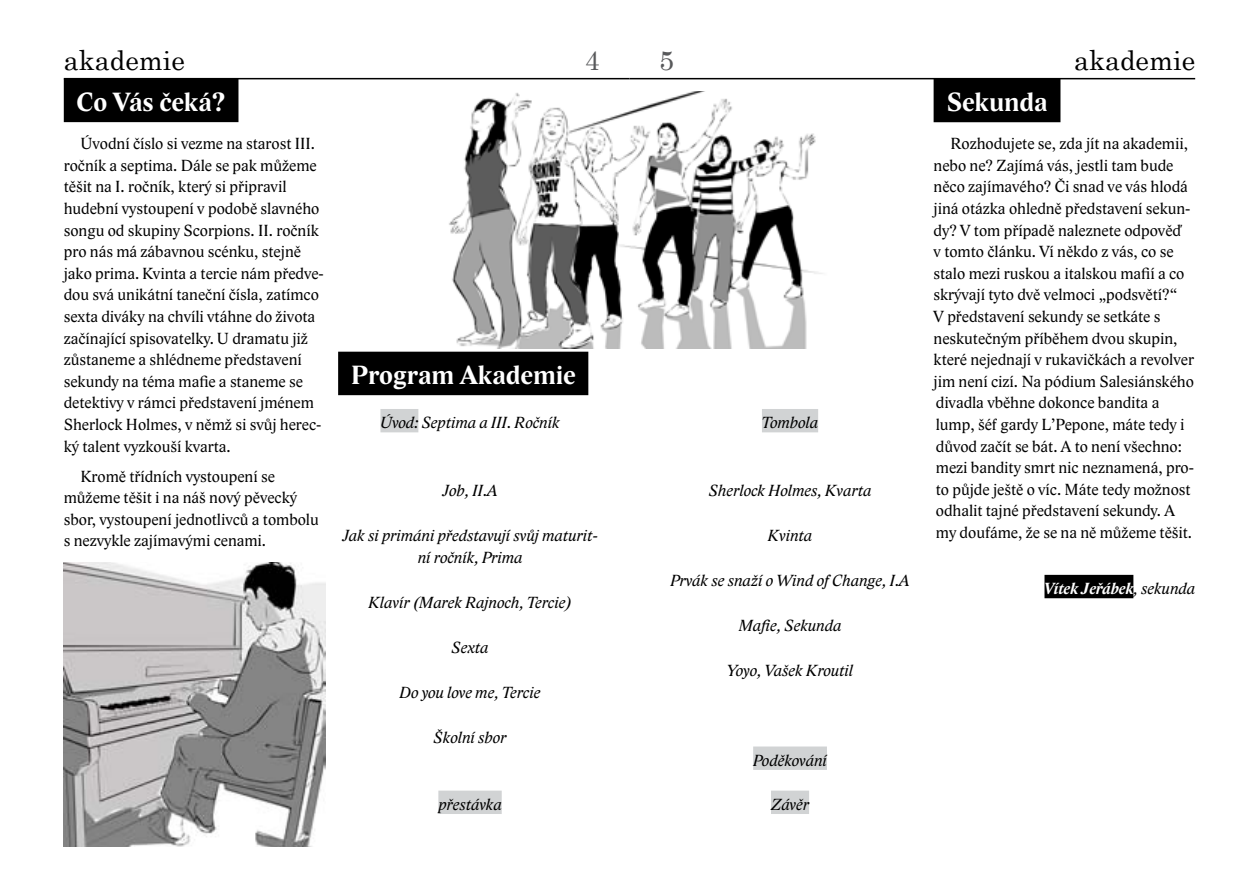
<style>
.page{position:relative;width:1259px;height:893px;background:#fff}
.page>*{position:absolute;margin:0;border:0;box-sizing:border-box;transform-origin:0 0}
.t1{font:700 27px "Lido STF";color:#fff}
.t2{font:27px "Century Schoolbook";color:#000}
.t3{font:27px "Century Schoolbook";color:#58595b}
.t4{font:16.5px/21.6px "Lido STF";color:#000}
.t5{font:italic 16.5px/22.5px "Lido STF";color:#000;text-align:center}
.t6{font:italic 700 16.5px "Lido STF";color:#fff}
.s1{font-weight:400;color:#000}
</style>
<div class="page">
<div style="left:64px;top:79px;width:174px;height:43px;background:#000"></div>
<div style="left:933px;top:79px;width:127px;height:43px;background:#000"></div>
<div style="left:1044px;top:575px;width:89px;height:23px;background:#000"></div>
<div style="left:380px;top:409px;width:38px;height:23px;background:#d1d3d4"></div>
<div style="left:438px;top:791px;width:64px;height:23px;background:#d1d3d4"></div>
<div style="left:762px;top:409px;width:56px;height:23px;background:#d1d3d4"></div>
<div style="left:753px;top:746px;width:74px;height:24px;background:#d1d3d4"></div>
<div style="left:771px;top:791px;width:38px;height:23px;background:#d1d3d4"></div>
<div style="left:338px;top:352px;width:250px;height:43px;background:#000"></div>
<img style="left:64px;top:563px;width:261px;height:283px">
<img style="left:449px;top:92px;width:374px;height:257px">
<hr style="left:64px;top:78px;width:565px;height:1px;background:#000">
<hr style="left:629px;top:78px;width:566px;height:1px;background:#000">
<h1 class="t2" style="left:64px;top:38px;width:123px">akademie</h1>
<h1 class="t2" style="left:1074px;top:38px;width:123px">akademie</h1>
<h1 class="t1" style="left:77px;top:85px;width:151px">Co Vás čeká?</h1>
<p class="t4" style="left:64px;top:133px;width:262px;text-indent:17px">Úvodní číslo si vezme na starost III. ročník a septima. Dále se pak můžeme těšit na I. ročník, který si připravil hudební vystoupení v podobě slavného songu od skupiny Scorpions. II. ročník pro nás má zábavnou scénku, stejně jako prima. Kvinta a tercie nám předve&shy;dou svá unikátní taneční čísla, zatímco sexta diváky na chvíli vtáhne do života začínající spisovatelky. U dramatu již zůstaneme a shlédneme představení sekundy na téma mafie a staneme se detektivy v rámci představení jménem Sherlock Holmes, v němž si svůj herec&shy;ký talent vyzkouší kvarta.</p>
<p class="t4" style="left:64px;top:465px;width:256px;text-indent:17px">Kromě třídních vystoupení se můžeme těšit i na náš nový pěvecký sbor, vystoupení jednotlivců a tombolu s nezvykle zajímavými cenami.</p>
<h1 class="t3" style="left:585px;top:38px;width:17px">4</h1>
<h1 class="t3" style="left:659px;top:38px;width:17px">5</h1>
<h1 class="t1" style="left:946px;top:85px;width:103px">Sekunda</h1>
<p class="t4" style="left:933px;top:133px;width:262px;text-indent:17px">Rozhodujete se, zda jít na akademii, nebo ne? Zajímá vás, jestli tam bude něco zajímavého? Či snad ve vás hlodá jiná otázka ohledně představení sekun&shy;dy? V tom případě naleznete odpověď<br>v tomto článku. Ví někdo z vás, co se stalo mezi ruskou a italskou mafií a co skrývají tyto dvě velmoci „podsvětí?“<br>V představení sekundy se setkáte s neskutečným příběhem dvou skupin, které nejednají v rukavičkách a revolver jim není cizí. Na pódium Salesiánského divadla vběhne dokonce bandita a lump, šéf gardy L’Pepone, máte tedy i důvod začít se bát. A to není všechno: mezi bandity smrt nic neznamená, pro&shy;to půjde ještě o víc. Máte tedy možnost odhalit tajné představení sekundy. A my doufáme, že se na ně můžeme těšit.</p>
<h1 class="t1" style="left:351px;top:358px;width:226px">Program Akademie</h1>
<p class="t5" style="left:380px;top:411px;width:181px">Úvod: Septima a III. Ročník</p>
<p class="t5" style="left:762px;top:411px;width:58px">Tombola</p>
<p class="t5" style="left:708px;top:479px;width:164px">Sherlock Holmes, Kvarta</p>
<p class="t5" style="left:768px;top:524px;width:46px">Kvinta</p>
<p class="t5" style="left:670px;top:569px;width:241px">Prvák se snaží o Wind of Change, I.A</p>
<p class="t5" style="left:738px;top:614px;width:104px">Mafie, Sekunda</p>
<p class="t5" style="left:727px;top:659px;width:128px">Yoyo, Vašek Kroutil</p>
<p class="t5" style="left:442px;top:479px;width:56px">Job, II.A</p>
<p class="t5" style="left:342px;top:524px;width:257px">Jak si primáni představují svůj maturit&shy;ní ročník, Prima</p>
<p class="t5" style="left:369px;top:591px;width:204px">Klavír (Marek Rajnoch, Tercie)</p>
<p class="t5" style="left:451px;top:636px;width:39px">Sexta</p>
<p class="t5" style="left:400px;top:681px;width:142px">Do you love me, Tercie</p>
<p class="t5" style="left:433px;top:726px;width:74px">Školní sbor</p>
<p class="t6" style="left:1044px;top:579px;width:152px">Vítek Jeřábek<span class="s1">, sekunda</span></p>
<p class="t5" style="left:438px;top:793px;width:65px">přestávka</p>
<p class="t5" style="left:753px;top:749px;width:75px">Poděkování</p>
<p class="t5" style="left:771px;top:793px;width:40px">Závěr</p>
</div>
